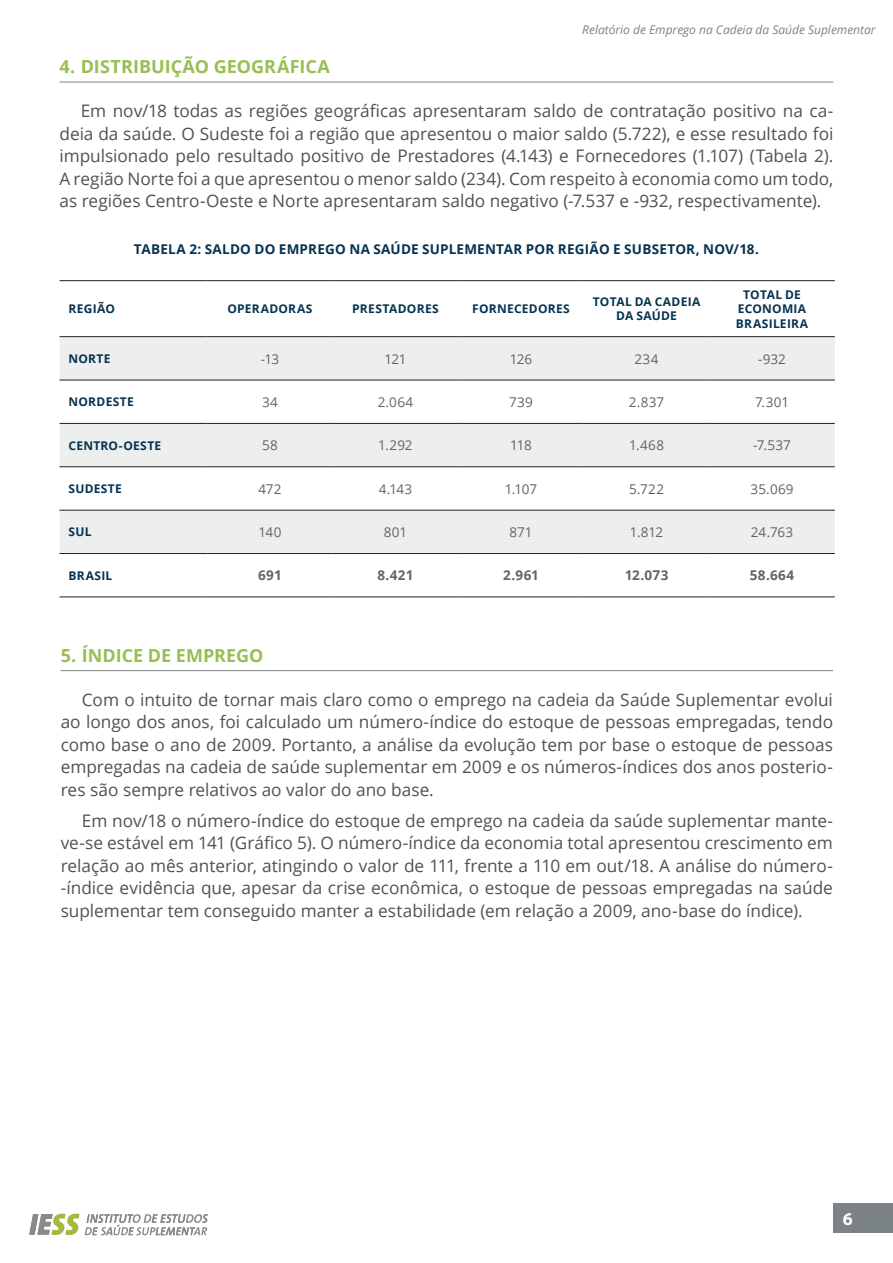
<style>
.page{position:relative;width:893px;height:1263px;background:#fff}
.page>*{position:absolute;margin:0;border:0;box-sizing:border-box;transform-origin:0 0}
.t1{font:700 18px "Open Sans";color:#99be53}
.t2{font:700 18px "Myriad Pro";color:#fff}
.t3{font:17.25px/22.5px "Open Sans";color:#505252;text-align:justify}
.t4{font:13.5px "Open Sans";letter-spacing:.01em;color:#636366}
.t5{font:700 13.5px "Open Sans";letter-spacing:.015em;color:#063251}
.t6{font:700 13.5px "Open Sans";letter-spacing:.03em;color:#636366}
.t7{font:700 12px/14.4px "Open Sans";letter-spacing:.02em;color:#063351;text-align:center}
.t8{font:italic 12px "Open Sans";color:#7c8385}
</style>
<div class="page">
<svg style="left:29px;top:1214px;width:179px;height:21px"></svg>
<div style="left:833px;top:1203px;width:60px;height:30px;background:#7c8385"></div>
<hr style="left:59px;top:82px;width:774px;height:1px;background:#7c8385">
<svg style="left:60px;top:337px;width:775px;height:216px;fill:#edefee"></svg>
<hr style="left:60px;top:280px;width:147px;height:1px;background:#231f20">
<hr style="left:207px;top:280px;width:126px;height:1px;background:#231f20">
<hr style="left:333px;top:280px;width:125px;height:1px;background:#231f20">
<hr style="left:458px;top:280px;width:126px;height:1px;background:#231f20">
<hr style="left:584px;top:280px;width:125px;height:1px;background:#231f20">
<hr style="left:709px;top:280px;width:126px;height:1px;background:#231f20">
<hr style="left:60px;top:336px;width:147px;height:1px;background:#231f20">
<hr style="left:207px;top:336px;width:126px;height:1px;background:#231f20">
<hr style="left:333px;top:336px;width:125px;height:1px;background:#231f20">
<hr style="left:458px;top:336px;width:126px;height:1px;background:#231f20">
<hr style="left:584px;top:336px;width:125px;height:1px;background:#231f20">
<hr style="left:709px;top:336px;width:126px;height:1px;background:#231f20">
<hr style="left:60px;top:380px;width:147px;height:1px;background:#231f20">
<hr style="left:207px;top:380px;width:126px;height:1px;background:#231f20">
<hr style="left:333px;top:380px;width:125px;height:1px;background:#231f20">
<hr style="left:458px;top:380px;width:126px;height:1px;background:#231f20">
<hr style="left:584px;top:380px;width:125px;height:1px;background:#231f20">
<hr style="left:709px;top:380px;width:126px;height:1px;background:#231f20">
<hr style="left:60px;top:423px;width:147px;height:1px;background:#231f20">
<hr style="left:207px;top:423px;width:126px;height:1px;background:#231f20">
<hr style="left:333px;top:423px;width:125px;height:1px;background:#231f20">
<hr style="left:458px;top:423px;width:126px;height:1px;background:#231f20">
<hr style="left:584px;top:423px;width:125px;height:1px;background:#231f20">
<hr style="left:709px;top:423px;width:126px;height:1px;background:#231f20">
<hr style="left:60px;top:466px;width:147px;height:1px;background:#231f20">
<hr style="left:207px;top:466px;width:126px;height:1px;background:#231f20">
<hr style="left:333px;top:466px;width:125px;height:1px;background:#231f20">
<hr style="left:458px;top:466px;width:126px;height:1px;background:#231f20">
<hr style="left:584px;top:466px;width:125px;height:1px;background:#231f20">
<hr style="left:709px;top:466px;width:126px;height:1px;background:#231f20">
<hr style="left:60px;top:510px;width:147px;height:1px;background:#231f20">
<hr style="left:207px;top:510px;width:126px;height:1px;background:#231f20">
<hr style="left:333px;top:510px;width:125px;height:1px;background:#231f20">
<hr style="left:458px;top:510px;width:126px;height:1px;background:#231f20">
<hr style="left:584px;top:510px;width:125px;height:1px;background:#231f20">
<hr style="left:709px;top:510px;width:126px;height:1px;background:#231f20">
<hr style="left:60px;top:553px;width:147px;height:1px;background:#231f20">
<hr style="left:207px;top:553px;width:126px;height:1px;background:#231f20">
<hr style="left:333px;top:553px;width:125px;height:1px;background:#231f20">
<hr style="left:458px;top:553px;width:126px;height:1px;background:#231f20">
<hr style="left:584px;top:553px;width:125px;height:1px;background:#231f20">
<hr style="left:709px;top:553px;width:126px;height:1px;background:#231f20">
<hr style="left:60px;top:597px;width:147px;height:1px;background:#231f20">
<hr style="left:207px;top:597px;width:126px;height:1px;background:#231f20">
<hr style="left:333px;top:597px;width:125px;height:1px;background:#231f20">
<hr style="left:458px;top:597px;width:126px;height:1px;background:#231f20">
<hr style="left:584px;top:597px;width:125px;height:1px;background:#231f20">
<hr style="left:709px;top:597px;width:126px;height:1px;background:#231f20">
<hr style="left:61px;top:670px;width:772px;height:1px;background:#7c8385">
<p class="t8" style="left:582px;top:21px;width:295px">Relatório de Emprego na Cadeia da Saúde Suplementar</p>
<p class="t1" style="left:59px;top:54px;width:272px">4. DISTRIBUIÇÃO GEOGRÁFICA</p>
<p class="t3" style="left:59px;top:99px;width:775px;text-indent:21px">Em nov/18 todas as regiões geográficas apresentaram saldo de contratação positivo na ca&shy;deia da saúde. O Sudeste foi a região que apresentou o maior saldo (5.722), e esse resultado foi impulsionado pelo resultado positivo de Prestadores (4.143) e Fornecedores (1.107) (Tabela 2).<br>A região Norte foi a que apresentou o menor saldo (234). Com respeito à economia como um todo, as regiões Centro-Oeste e Norte apresentaram saldo negativo (-7.537 e -932, respectivamente).</p>
<p class="t5" style="left:134px;top:240px;width:626px">TABELA 2: SALDO DO EMPREGO NA SAÚDE SUPLEMENTAR POR REGIÃO E SUBSETOR, NOV/18.</p>
<p class="t7" style="left:69px;top:301px;width:48px">REGIÃO</p>
<p class="t7" style="left:227px;top:301px;width:87px">OPERADORAS</p>
<p class="t7" style="left:352px;top:301px;width:88px">PRESTADORES</p>
<p class="t7" style="left:472px;top:301px;width:99px">FORNECEDORES</p>
<p class="t7" style="left:593px;top:294px;width:109px">TOTAL DA CADEIA<br>DA SAÚDE</p>
<p class="t7" style="left:736px;top:287px;width:74px">TOTAL DE<br>ECONOMIA<br>BRASILEIRA</p>
<p class="t7" style="left:69px;top:351px;width:43px">NORTE</p>
<p class="t4" style="left:261px;top:349px;width:20px">-13</p>
<p class="t4" style="left:384px;top:349px;width:24px">121</p>
<p class="t4" style="left:510px;top:349px;width:24px">126</p>
<p class="t4" style="left:635px;top:349px;width:25px">234</p>
<p class="t4" style="left:758px;top:349px;width:29px">-932</p>
<p class="t7" style="left:69px;top:394px;width:67px">NORDESTE</p>
<p class="t4" style="left:262px;top:393px;width:17px">34</p>
<p class="t4" style="left:378px;top:393px;width:37px">2.064</p>
<p class="t4" style="left:509px;top:393px;width:25px">739</p>
<p class="t4" style="left:629px;top:393px;width:37px">2.837</p>
<p class="t4" style="left:755px;top:393px;width:36px">7.301</p>
<p class="t7" style="left:69px;top:438px;width:94px">CENTRO-OESTE</p>
<p class="t4" style="left:262px;top:436px;width:17px">58</p>
<p class="t4" style="left:378px;top:436px;width:36px">1.292</p>
<p class="t4" style="left:510px;top:436px;width:23px">118</p>
<p class="t4" style="left:629px;top:436px;width:37px">1.468</p>
<p class="t4" style="left:753px;top:436px;width:39px">-7.537</p>
<p class="t7" style="left:69px;top:481px;width:55px">SUDESTE</p>
<p class="t4" style="left:258px;top:479px;width:25px">472</p>
<p class="t4" style="left:379px;top:479px;width:35px">4.143</p>
<p class="t4" style="left:505px;top:479px;width:34px">1.107</p>
<p class="t4" style="left:629px;top:479px;width:37px">5.722</p>
<p class="t4" style="left:751px;top:479px;width:44px">35.069</p>
<p class="t7" style="left:69px;top:525px;width:24px">SUL</p>
<p class="t4" style="left:258px;top:523px;width:25px">140</p>
<p class="t4" style="left:384px;top:523px;width:25px">801</p>
<p class="t4" style="left:509px;top:523px;width:25px">871</p>
<p class="t4" style="left:630px;top:523px;width:35px">1.812</p>
<p class="t4" style="left:751px;top:523px;width:44px">24.763</p>
<p class="t7" style="left:69px;top:568px;width:45px">BRASIL</p>
<p class="t6" style="left:258px;top:566px;width:25px">691</p>
<p class="t6" style="left:377px;top:566px;width:38px">8.421</p>
<p class="t6" style="left:503px;top:566px;width:37px">2.961</p>
<p class="t6" style="left:625px;top:566px;width:45px">12.073</p>
<p class="t6" style="left:750px;top:566px;width:46px">58.664</p>
<p class="t1" style="left:61px;top:643px;width:204px">5. ÍNDICE DE EMPREGO</p>
<p class="t3" style="left:61px;top:688px;width:774px;text-indent:21px">Com o intuito de tornar mais claro como o emprego na cadeia da Saúde Suplementar evolui ao longo dos anos, foi calculado um número-índice do estoque de pessoas empregadas, tendo como base o ano de 2009. Portanto, a análise da evolução tem por base o estoque de pessoas empregadas na cadeia de saúde suplementar em 2009 e os números-índices dos anos posterio&shy;res são sempre relativos ao valor do ano base.</p>
<p class="t3" style="left:61px;top:809px;width:774px;text-indent:21px">Em nov/18 o número-índice do estoque de emprego na cadeia da saúde suplementar mante&shy;ve-se estável em 141 (Gráfico 5). O número-índice da economia total apresentou crescimento em relação ao mês anterior, atingindo o valor de 111, frente a 110 em out/18. A análise do número--índice evidência que, apesar da crise econômica, o estoque de pessoas empregadas na saúde suplementar tem conseguido manter a estabilidade (em relação a 2009, ano-base do índice).</p>
<p class="t2" style="left:843px;top:1207px;width:11px">6</p>
</div>
